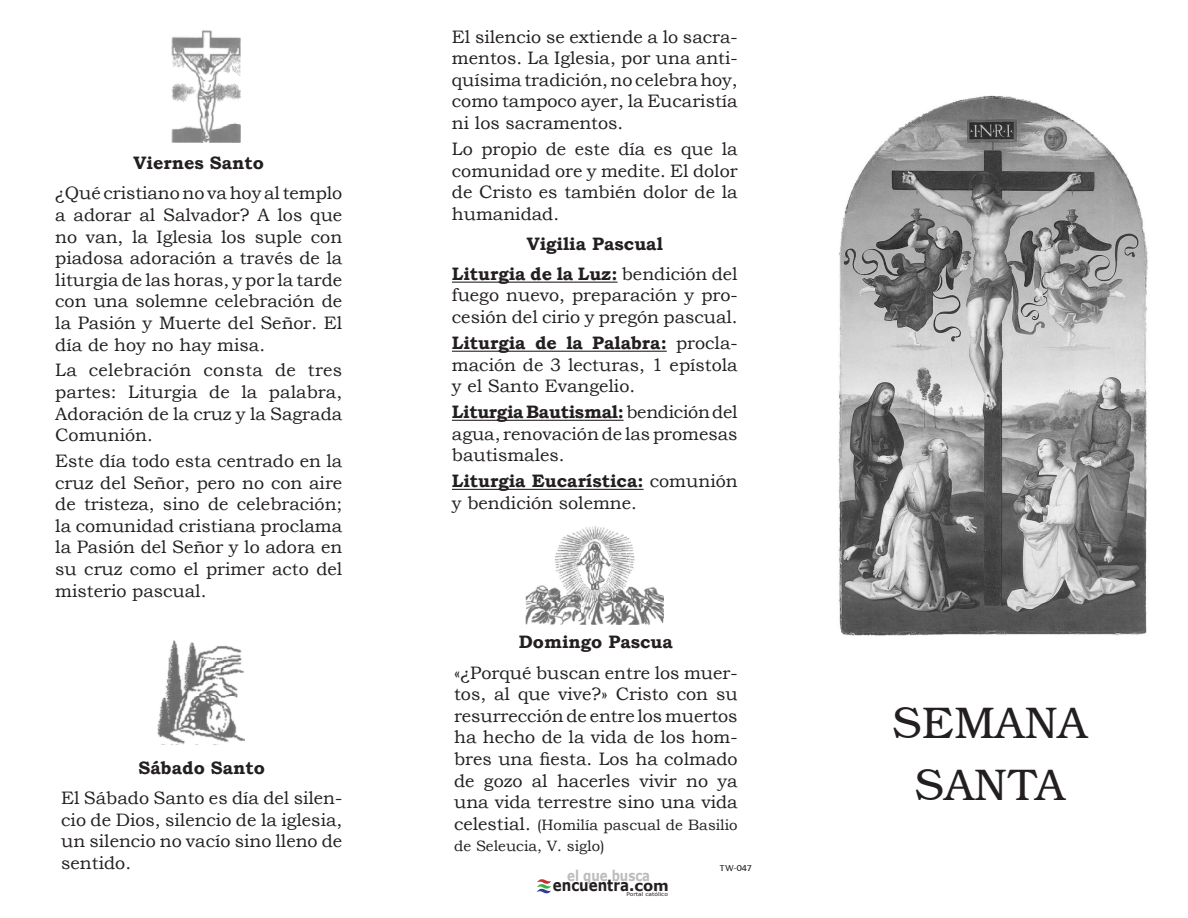
<style>
.page{position:relative;width:1188px;height:918px;background:#fff}
.page>*{position:absolute;margin:0;border:0;box-sizing:border-box;transform-origin:0 0}
.t1{font:300 45px "Bookman IT Cby BT";color:#231f20}
.t2{font:18px/21.6px "Bookman Old Style";color:#231f20;text-align:justify}
.t3{font:700 18px "Bookman Old Style";color:#231f20}
.t4{font:700 16.05px "Verdana";color:#231f20;scale:.83 1}
.t5{font:15px/21.6px "Bookman Old Style";color:#231f20}
.t6{font:700 14.7px "Verdana";color:#bcbdc0;scale:.8 1}
.t7{font:9px "France Plain";color:#231f20}
.t8{font:5.25px "Verdana";color:#231f20;scale:1.12 1}
.s1{font-weight:700}
.s2{font-size:18px}
.s3{font-size:14.7px}
</style>
<div class="page">
<img style="left:838px;top:95px;width:310px;height:541px">
<img style="left:172px;top:30px;width:68px;height:112px">
<img style="left:157px;top:641px;width:87px;height:103px">
<img style="left:525px;top:526px;width:138px;height:99px">
<hr style="left:452px;top:282px;width:166px;height:1px;background:#231f20">
<hr style="left:452px;top:351px;width:215px;height:1px;background:#231f20">
<hr style="left:452px;top:420px;width:172px;height:1px;background:#231f20">
<hr style="left:452px;top:489px;width:192px;height:1px;background:#231f20">
<svg style="left:537px;top:879px;width:14px;height:15px"></svg>
<p class="t3" style="left:134px;top:150px;width:132px">Viernes Santo</p>
<p class="t2" style="left:55px;top:182px;width:289px">¿Qué cristiano no va hoy al templo a adorar al Salvador? A los que no van, la Iglesia los suple con piadosa adoración a través de la liturgia de las horas, y por la tarde con una solemne celebración de la Pasión y Muerte del Señor. El día de hoy no hay misa.</p>
<p class="t2" style="left:55px;top:360px;width:289px">La celebración consta de tres partes: Liturgia de la palabra, Adoración de la cruz y la Sagrada Comunión.</p>
<p class="t2" style="left:55px;top:450px;width:289px">Este día todo esta centrado en la cruz del Señor, pero no con aire de tristeza, sino de celebración; la comunidad cristiana proclama la Pasión del Señor y lo adora en su cruz como el primer acto del misterio pascual.</p>
<p class="t3" style="left:139px;top:755px;width:128px">Sábado Santo</p>
<p class="t2" style="left:61px;top:787px;width:283px">El Sábado Santo es día del silen&shy;cio de Dios, silencio de la iglesia, un silencio no vacío sino lleno de sentido.</p>
<p class="t2" style="left:452px;top:26px;width:287px">El silencio se extiende a lo sacra&shy;mentos. La Iglesia, por una anti&shy;quísima tradición, no celebra hoy, como tampoco ayer, la Eucaristía ni los sacramentos.</p>
<p class="t2" style="left:452px;top:138px;width:287px">Lo propio de este día es que la comunidad ore y medite. El dolor de Cristo es también dolor de la humanidad.</p>
<p class="t3" style="left:527px;top:231px;width:138px">Vigilia Pascual</p>
<p class="t2" style="left:452px;top:263px;width:287px"><span class="s1">Liturgia de la Luz:</span> bendición del fuego nuevo, preparación y pro&shy;cesión del cirio y pregón pascual.</p>
<p class="t2" style="left:452px;top:332px;width:287px"><span class="s1">Liturgia de la Palabra:</span> procla&shy;mación de 3 lecturas, 1 epístola y el Santo Evangelio.</p>
<p class="t2" style="left:452px;top:401px;width:287px"><span class="s1">Liturgia Bautismal:</span> bendición del agua, renovación de las promesas bautismales.</p>
<p class="t2" style="left:452px;top:470px;width:287px"><span class="s1">Liturgia Eucarística:</span> comunión y bendición solemne.</p>
<p class="t3" style="left:519px;top:629px;width:156px">Domingo Pascua</p>
<p class="t2" style="left:454px;top:662px;width:285px">«¿Porqué buscan entre los muer&shy;tos, al que vive?» Cristo con su resurrección de entre los muertos ha hecho de la vida de los hom&shy;bres una fiesta. Los ha colmado de gozo al hacerles vivir no ya una vida terrestre sino una vida</p>
<p class="t5" style="left:454px;top:814px;width:285px"><span class="s2">celestial.</span> (Homilía pascual de Basilio de Seleucia, V. siglo)</p>
<p class="t6" style="left:567px;top:867px;width:105px">el que busca</p>
<p class="t4" style="left:553px;top:875px;width:141px">encuentra<span class="s3">.com</span></p>
<p class="t8" style="left:626px;top:891px;width:39px">Portal católico</p>
<p class="t7" style="left:720px;top:863px;width:33px">TW-047</p>
<p class="t1" style="left:892px;top:696px;width:197px">SEMANA</p>
<p class="t1" style="left:915px;top:758px;width:152px">SANTA</p>
</div>
